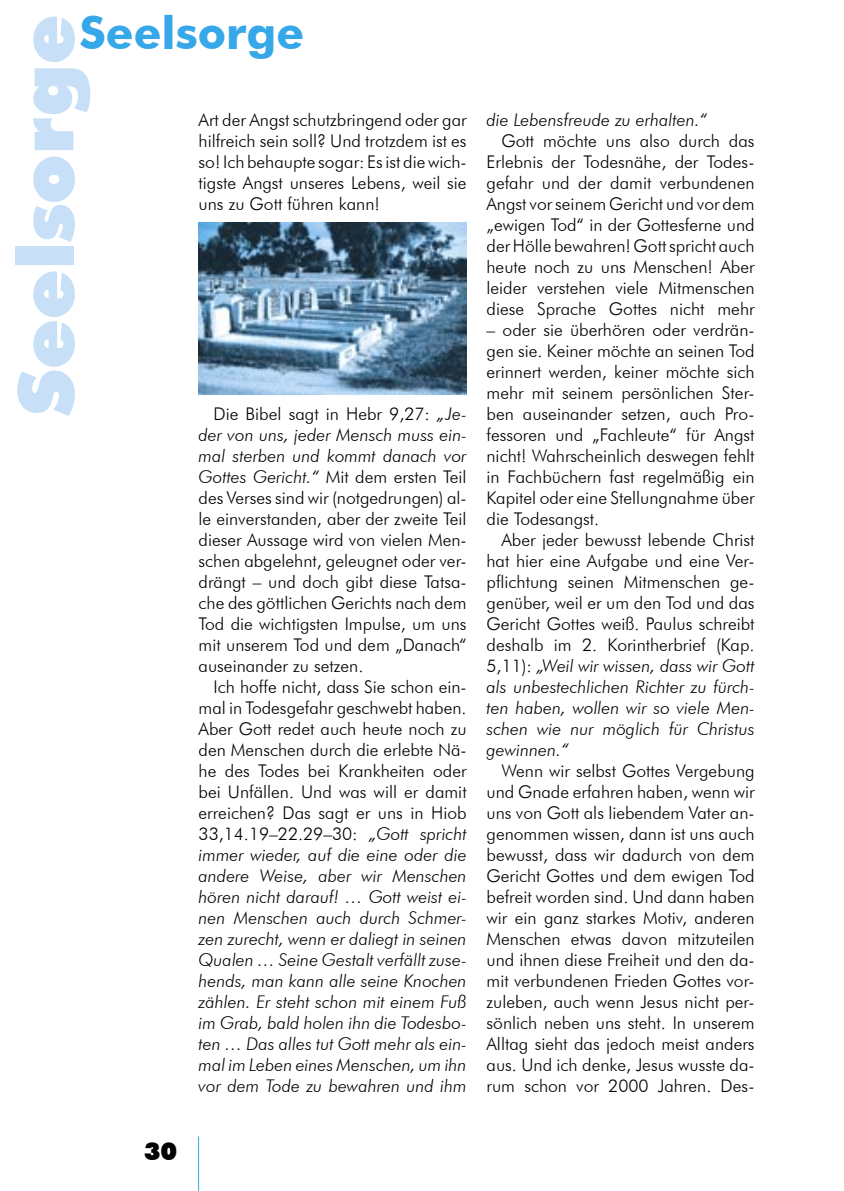
<style>
.page{position:relative;width:844px;height:1191px;background:#fff}
.page>*{position:absolute;margin:0;border:0;box-sizing:border-box;transform-origin:0 0}
.t1{font:900 77px "Futura BT";color:#c8e0f7}
.t2{font:700 45.5px "Futura BT";color:#36a7e9}
.t3{font:900 24.5px "Futura BT";color:#000}
.Fließtext{font:300 17.5px/21px "Futura BT";color:#000;text-align:justify}
.Fließtext-2{font:italic 300 17.5px/21px "Futura BT";color:#000;text-align:justify}
.s1{font-style:italic}
.s2{font-style:normal}
</style>
<div class="page">
<hr style="left:198px;top:1136px;width:1px;height:55px;background:#36a7e9">
<img style="left:198px;top:222px;width:268px;height:173px">
<h2 class="t2" style="left:79px;top:6px;width:226px">Seelsorge</h2>
<h1 class="t1" style="left:-1px;top:416px;width:403px;rotate:-90deg">Seelsorge</h1>
<p class="Fließtext" style="left:198px;top:109px;width:269px">Art der Angst schutzbringend oder gar hilfreich sein soll? Und trotzdem ist es so! Ich behaupte sogar: Es ist die wich&shy;tigste Angst unseres Lebens, weil sie uns zu Gott führen kann!</p>
<p class="Fließtext" style="left:198px;top:403px;width:269px;text-indent:15px">Die Bibel sagt in Hebr 9,27: <span class="s1">„Je&shy;der von uns, jeder Mensch muss ein&shy;mal sterben und kommt danach vor Gottes Gericht.“</span> Mit dem ersten Teil des Verses sind wir (notgedrungen) al&shy;le einverstanden, aber der zweite Teil dieser Aussage wird von vielen Men&shy;schen abgelehnt, geleugnet oder ver&shy;drängt – und doch gibt diese Tatsa&shy;che des göttlichen Gerichts nach dem Tod die wichtigsten Impulse, um uns mit unserem Tod und dem „Danach“ auseinander zu setzen.</p>
<p class="Fließtext-2" style="left:198px;top:676px;width:269px;text-indent:15px"><span class="s2">Ich hoffe nicht, dass Sie schon ein&shy;mal in Todesgefahr geschwebt haben.<br>Aber Gott redet auch heute noch zu den Menschen durch die erlebte Nä&shy;he des Todes bei Krankheiten oder bei Unfällen. Und was will er damit erreichen? Das sagt er uns in Hiob 33,14.19–22.29–30:</span> „Gott spricht immer wieder, auf die eine oder die andere Weise, aber wir Menschen hören nicht darauf! … Gott weist ei&shy;nen Menschen auch durch Schmer&shy;zen zurecht, wenn er daliegt in seinen Qualen … Seine Gestalt verfällt zuse&shy;hends, man kann alle seine Knochen zählen. Er steht schon mit einem Fuß im Grab, bald holen ihn die Todesbo&shy;ten … Das alles tut Gott mehr als ein&shy;mal im Leben eines Menschen, um ihn vor dem Tode zu bewahren und ihm</p>
<p class="Fließtext-2" style="left:486px;top:109px;width:222px">die Lebensfreude zu erhalten.“</p>
<p class="Fließtext" style="left:486px;top:130px;width:269px;text-indent:15px">Gott möchte uns also durch das Erlebnis der Todesnähe, der Todes&shy;gefahr und der damit verbundenen Angst vor seinem Gericht und vor dem „ewigen Tod“ in der Gottesferne und der Hölle bewahren! Gott spricht auch heute noch zu uns Menschen! Aber leider verstehen viele Mitmenschen diese Sprache Gottes nicht mehr</p>
<p class="Fließtext" style="left:486px;top:319px;width:269px">– oder sie überhören oder verdrän&shy;gen sie. Keiner möchte an seinen Tod erinnert werden, keiner möchte sich mehr mit seinem persönlichen Ster&shy;ben auseinander setzen, auch Pro&shy;fessoren und „Fachleute“ für Angst nicht! Wahrscheinlich deswegen fehlt in Fachbüchern fast regelmäßig ein Kapitel oder eine Stellungnahme über die Todesangst.</p>
<p class="Fließtext" style="left:486px;top:529px;width:269px;text-indent:15px">Aber jeder bewusst lebende Christ hat hier eine Aufgabe und eine Ver&shy;pflichtung seinen Mitmenschen ge&shy;genüber, weil er um den Tod und das Gericht Gottes weiß. Paulus schreibt deshalb im 2. Korintherbrief (Kap.<br>5,11): <span class="s1">„Weil wir wissen, dass wir Gott als unbestechlichen Richter zu fürch&shy;ten haben, wollen wir so viele Men&shy;schen wie nur möglich für Christus gewinnen.“</span></p>
<p class="Fließtext" style="left:486px;top:760px;width:269px;text-indent:15px">Wenn wir selbst Gottes Vergebung und Gnade erfahren haben, wenn wir uns von Gott als liebendem Vater an&shy;genommen wissen, dann ist uns auch bewusst, dass wir dadurch von dem Gericht Gottes und dem ewigen Tod befreit worden sind. Und dann haben wir ein ganz starkes Motiv, anderen Menschen etwas davon mitzuteilen und ihnen diese Freiheit und den da&shy;mit verbundenen Frieden Gottes vor&shy;zuleben, auch wenn Jesus nicht per&shy;sönlich neben uns steht. In unserem Alltag sieht das jedoch meist anders aus. Und ich denke, Jesus wusste da&shy;rum schon vor 2000 Jahren. Des-</p>
<h3 class="t3" style="left:144px;top:1136px;width:35px">30</h3>
</div>
